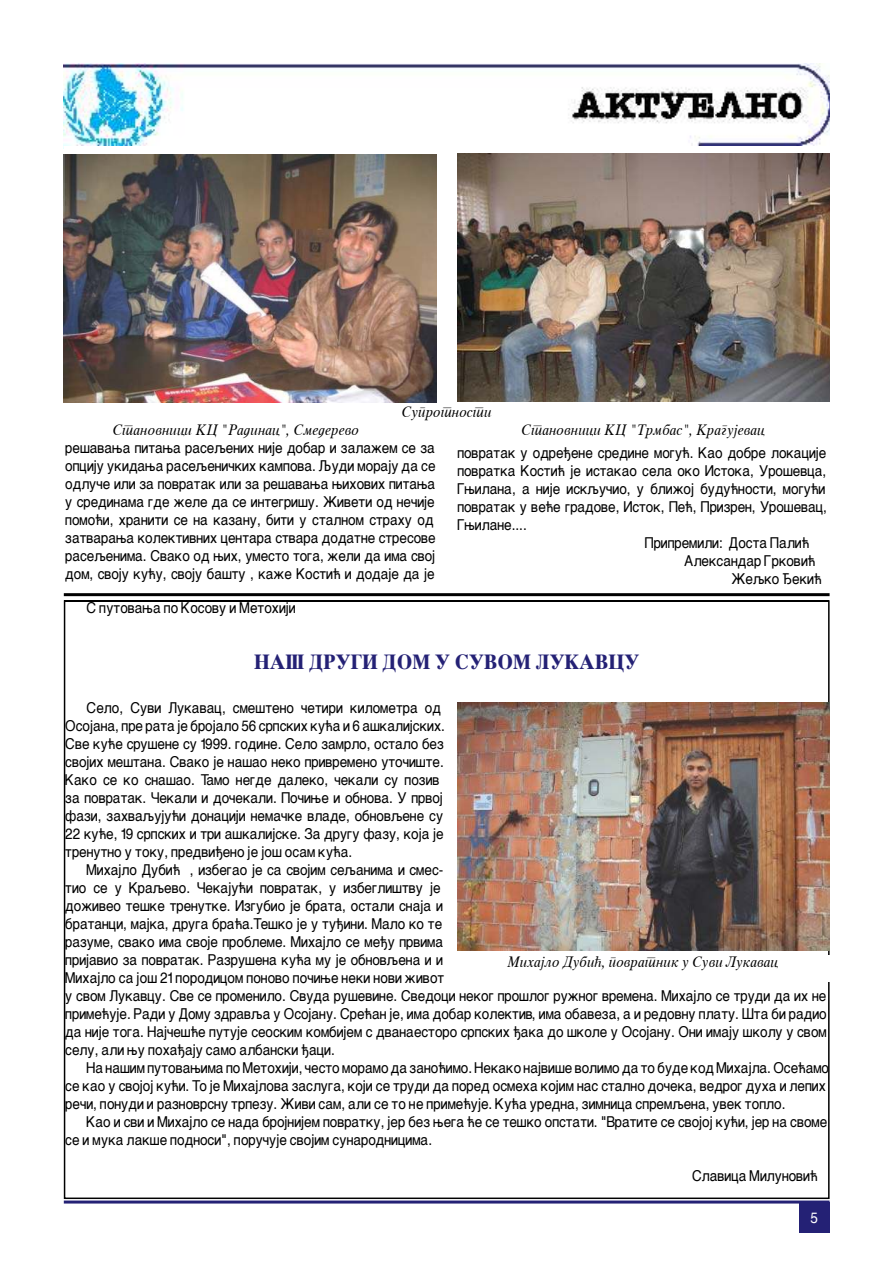
<style>
.page{position:relative;width:893px;height:1263px;background:#fff}
.page>*{position:absolute;margin:0;border:0;box-sizing:border-box;transform-origin:0 0}
.t1{font:700 21px "Cir Times";color:#242175;scale:.9 1}
.t2{font:15px/18px "Arial Cirilica";color:#000;scale:.9 1}
.t3{font:italic 15px "Cir Times";color:#000;scale:.9 1}
.t4{font:15px "Arial Cirilica";color:#fff;scale:.9 1}
</style>
<div class="page">
<div style="left:799px;top:1202px;width:30px;height:31px;background:#242175"></div>
<hr style="left:64px;top:1201px;width:765px;height:3px;background:#242175">
<img style="left:64px;top:64px;width:765px;height:81px">
<svg style="left:63px;top:600px;width:767px;height:600px"></svg>
<img style="left:64px;top:155px;width:372px;height:248px">
<img style="left:457px;top:154px;width:372px;height:247px">
<img style="left:457px;top:703px;width:372px;height:248px">
<div style="left:457px;top:955px;width:372px;height:27px;background:#fff"></div>
<hr style="left:64px;top:593px;width:765px;height:3px;background:#000">
<p class="t3" style="left:401px;top:407px;width:102px">Suprotnosti</p>
<p class="t3" style="left:113px;top:425px;width:275px">Stanovnici KC "Radinac", Smederevo</p>
<p class="t3" style="left:521px;top:425px;width:272px">Stanovnici KC "Trmbas", Kragujevac</p>
<p class="t2" style="left:65px;top:440px;width:413px">re{avawa pitawa raseqenih nije dobar i zala`em se za opciju ukidawa raseqeni~kih kampova. Qudi moraju da se odlu~e ili za povratak ili za re{avawa wihovih pitawa u sredinama gde `ele da se integri{u. @iveti od ne~ije pomo}i, hraniti se na kazanu, biti u stalnom strahu od zatvarawa kolektivnih centara stvara dodatne stresove raseqenima. Svako od wih, umesto toga, `eli da ima svoj dom, svoju ku}u, svoju ba{tu , ka`e Kosti} i dodaje da je</p>
<p class="t2" style="left:457px;top:445px;width:411px">povratak u odre|ene sredine mogu}. Kao dobre lokacije</p>
<p class="t2" style="left:457px;top:463px;width:411px">povratka Kosti} je istakao sela oko Istoka, Uro{evca,</p>
<p class="t2" style="left:457px;top:481px;width:410px">Gwilana, a nije iskqu~io, u bli`oj budu}nosti, mogu}i</p>
<p class="t2" style="left:457px;top:499px;width:412px">povratak u ve}e gradove, Istok, Pe}, Prizren, Uro{evac,</p>
<p class="t2" style="left:457px;top:517px;width:79px">Gwilane....</p>
<p class="t2" style="left:644px;top:535px;width:184px">Pripremili: Dosta Pali}</p>
<p class="t2" style="left:684px;top:553px;width:147px">Aleksandar Grkovi}</p>
<p class="t2" style="left:731px;top:571px;width:102px">@eqko \eki}</p>
<p class="t2" style="left:87px;top:600px;width:234px">S putovawa po Kosovu i Metohiji</p>
<h1 class="t1" style="left:254px;top:654px;width:429px">NA[ DRUGI DOM U SUVOM LUKAVCU</h1>
<p class="t2" style="left:65px;top:700px;width:423px;text-indent:21px">Selo, Suvi Lukavac, sme{teno ~etiri kilometra od Osojana, pre rata je brojalo 56 srpskih ku}a i 6 a{kalijskih.<br>Sve ku}e sru{ene su 1999. godine. Selo zamrlo, ostalo bez svojih me{tana. Svako je na{ao neko privremeno uto~i{te.<br>Kako se ko sna{ao. Tamo negde daleko, ~ekali su poziv za povratak. ^ekali i do~ekali. Po~iwe i obnova. U prvoj fazi, zahvaquju}i donaciji nema~ke vlade, obnovqene su 22 ku}e, 19 srpskih i tri a{kalijske. Za drugu fazu, koja je trenutno u toku, predvi|eno je jo{ osam ku}a.</p>
<p class="t2" style="left:65px;top:862px;width:847px;text-indent:21px">Mihajlo Dubi} , izbegao je sa svojim seqanima i smes-<br>tio se u Kraqevo. ^ekaju}i povratak, u izbegli{tvu je<br>do`iveo te{ke trenutke. Izgubio je brata, ostali snaja i<br>bratanci, majka, druga bra}a.Te{ko je u tu|ini. Malo ko te<br>razume, svako ima svoje probleme. Mihajlo se me|u prvima<br>prijavio za povratak. Razru{ena ku}a mu je obnovqena i i<br>Mihajlo sa jo{ 21 porodicom ponovo po~iwe neki novi `ivot<br>u svom Lukavcu. Sve se promenilo. Svuda ru{evine. Svedoci nekog pro{log ru`nog vremena. Mihajlo se trudi da ih ne prime}uje. Radi u Domu zdravqa u Osojanu. Sre}an je, ima dobar kolektiv, ima obaveza, a i redovnu platu. [ta bi radio da nije toga. Naj~e{}e putuje seoskim kombijem s dvanaestoro srpskih |aka do {kole u Osojanu. Oni imaju {kolu u svom selu, ali wu poha|aju samo albanski |aci.</p>
<p class="t2" style="left:65px;top:1060px;width:850px;text-indent:21px">Na na{im putovawima po Metohiji, ~esto moramo da zano}imo. Nekako najvi{e volimo da to bude kod Mihajla. Ose}amo se kao u svojoj ku}i. To je Mihajlova zasluga, koji se trudi da pored osmeha kojim nas stalno do~eka, vedrog duha i lepih re~i, ponudi i raznovrsnu trpezu. @ivi sam, ali se to ne prime}uje. Ku}a uredna, zimnica spremqena, uvek toplo.</p>
<p class="t2" style="left:65px;top:1114px;width:848px;text-indent:21px">Kao i svi i Mihajlo se nada brojnijem povratku, jer bez wega }e se te{ko opstati. "Vratite se svojoj ku}i, jer na svome se i muka lak{e podnosi", poru~uje svojim sunarodnicima.</p>
<p class="t2" style="left:692px;top:1168px;width:141px">Slavica Milunovi}</p>
<p class="t3" style="left:507px;top:956px;width:302px">Mihajlo Dubi}, povratnik u Suvi Lukavac</p>
<p class="t4" style="left:810px;top:1212px;width:10px">5</p>
</div>
